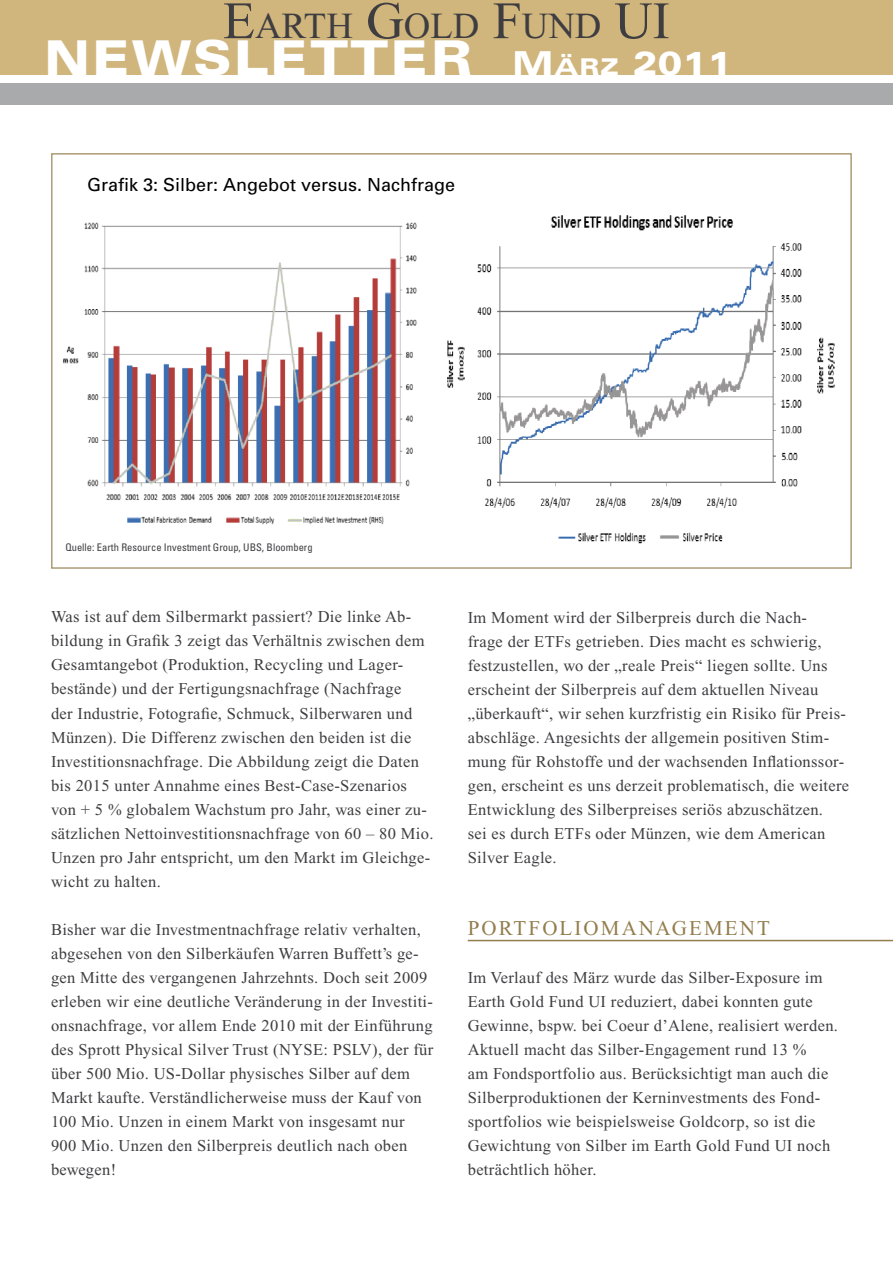
<style>
.page{position:relative;width:893px;height:1263px;background:#fff}
.page>*{position:absolute;margin:0;border:0;box-sizing:border-box;transform-origin:0 0}
.t1{font:900 expanded 48px "Univers";letter-spacing:.02em;color:#fff}
.t2{font:36.75px "Times New Roman";color:#3e3d40}
.t3{font:21px "Times New Roman";letter-spacing:.1em;color:#937d4d}
.t4{font:18px "Univers";color:#000}
.t5{font:16.5px/24px "Times New Roman";letter-spacing:.02em;color:#3e3d40}
.t6{font:condensed 10.5px "Univers";color:#3e3d40}
.s1{font-size:52.5px}
.s2{font-size:33px}
.s3{font-size:23.1px}
</style>
<div class="page">
<div style="left:0;top:0;width:893px;height:74px;background:#d0b57d"></div>
<div style="left:0;top:83px;width:893px;height:22px;background:#a9aaac"></div>
<img style="left:63px;top:222px;width:354px;height:303px">
<div style="left:51px;top:153px;width:801px;height:416px;border:2px solid #ac9b76"></div>
<img style="left:447px;top:215px;width:388px;height:329px">
<hr style="left:468px;top:940px;width:425px;height:1px;background:#937d4d">
<h2 class="t2" style="left:223px;top:6px;width:448px"><span class="s1">E</span>ARTH <span class="s1">G</span>OLD <span class="s1">F</span>UND <span class="s1">UI</span></h2>
<h1 class="t1" style="left:44px;top:30px;width:689px">NEWSLETTER <span class="s2">M</span><span class="s3">ärz</span> <span class="s2">2011</span></h1>
<p class="t4" style="left:87px;top:173px;width:370px">Grafik 3: Silber: Angebot versus. Nachfrage</p>
<p class="t6" style="left:65px;top:540px;width:249px">Quelle: Earth Resource Investment Group, UBS, Bloomberg</p>
<p class="t5" style="left:51px;top:605px;width:384px">Was ist auf dem Silbermarkt passiert? Die linke Ab&shy;bildung in Grafik 3 zeigt das Verhältnis zwischen dem Gesamtangebot (Produktion, Recycling und Lager&shy;bestände) und der Fertigungsnachfrage (Nachfrage<br>der Industrie, Fotografie, Schmuck, Silberwaren und Münzen). Die Differenz zwischen den beiden ist die Investitionsnachfrage. Die Abbildung zeigt die Daten bis 2015 unter Annahme eines Best-Case-Szenarios von + 5 % globalem Wachstum pro Jahr, was einer zu&shy;sätzlichen Nettoinvestitionsnachfrage von 60 – 80 Mio.<br>Unzen pro Jahr entspricht, um den Markt im Gleichge&shy;wicht zu halten.</p>
<p class="t5" style="left:51px;top:917px;width:384px">Bisher war die Investmentnachfrage relativ verhalten, abgesehen von den Silberkäufen Warren Buffett’s ge&shy;gen Mitte des vergangenen Jahrzehnts. Doch seit 2009 erleben wir eine deutliche Veränderung in der Investiti&shy;onsnachfrage, vor allem Ende 2010 mit der Einführung des Sprott Physical Silver Trust (NYSE: PSLV), der für über 500 Mio. US-Dollar physisches Silber auf dem Markt kaufte. Verständlicherweise muss der Kauf von 100 Mio. Unzen in einem Markt von insgesamt nur 900 Mio. Unzen den Silberpreis deutlich nach oben bewegen!</p>
<p class="t5" style="left:468px;top:605px;width:383px">Im Moment wird der Silberpreis durch die Nach-<br>frage der ETFs getrieben. Dies macht es schwierig, festzustellen, wo der „reale Preis“ liegen sollte. Uns erscheint der Silberpreis auf dem aktuellen Niveau „überkauft“, wir sehen kurzfristig ein Risiko für Preis&shy;abschläge. Angesichts der allgemein positiven Stim&shy;mung für Rohstoffe und der wachsenden Inflationssor&shy;gen, erscheint es uns derzeit problematisch, die weitere Entwicklung des Silberpreises seriös abzuschätzen.<br>sei es durch ETFs oder Münzen, wie dem American Silver Eagle.</p>
<p class="t3" style="left:468px;top:916px;width:239px">Portfoliomanageme</p>
<p class="t3" style="left:740px;top:916px;width:32px">nt</p>
<p class="t5" style="left:468px;top:965px;width:372px">Im Verlauf des März wurde das Silber-Exposure im Earth Gold Fund UI reduziert, dabei konnten gute Gewinne, bspw. bei Coeur d’Alene, realisiert werden.<br>Aktuell macht das Silber-Engagement rund 13 %<br>am Fondsportfolio aus. Berücksichtigt man auch die Silberproduktionen der Kerninvestments des Fond&shy;sportfolios wie beispielsweise Goldcorp, so ist die Gewichtung von Silber im Earth Gold Fund UI noch beträchtlich höher.</p>
</div>
